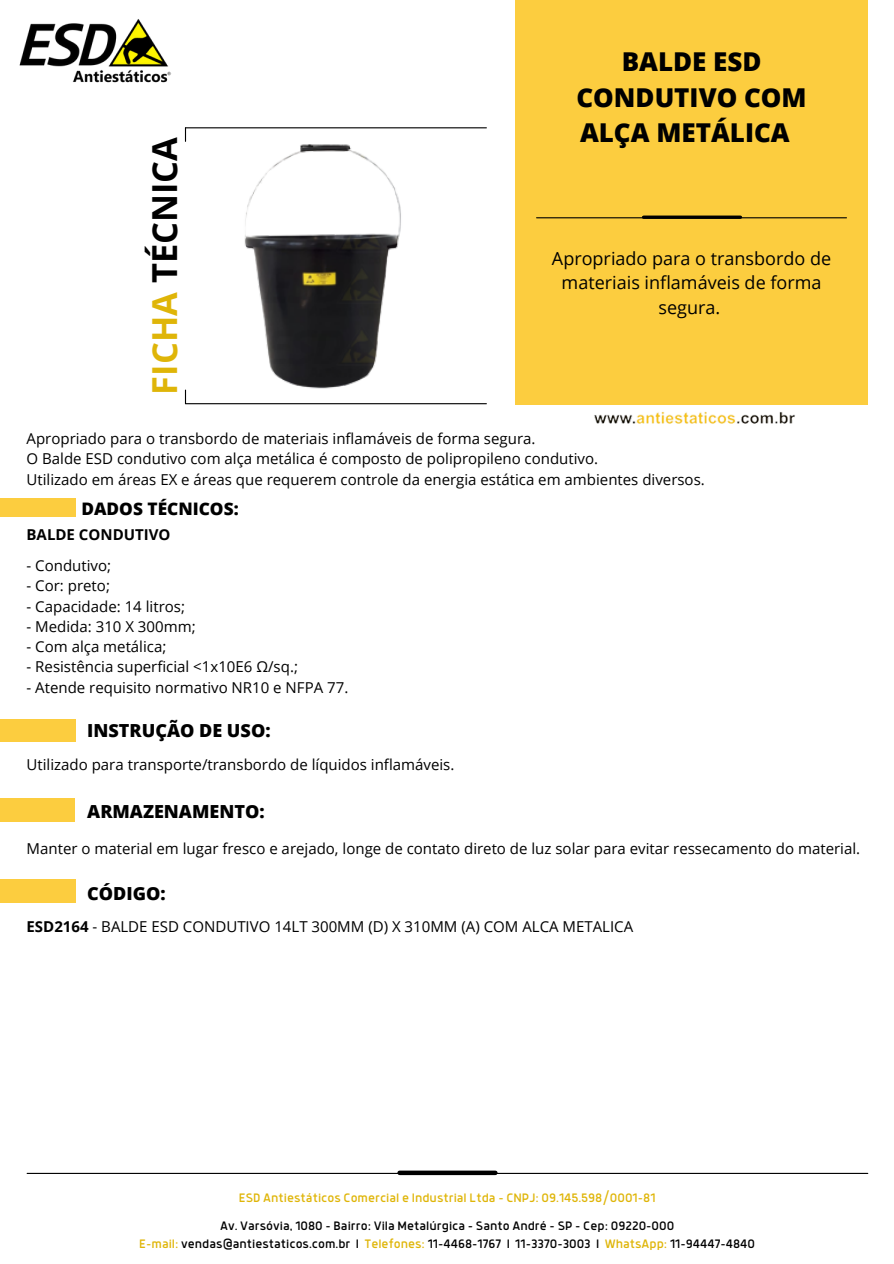
<style>
.page{position:relative;width:894px;height:1264px;background:#fff}
.page>*{position:absolute;margin:0;border:0;box-sizing:border-box;transform-origin:0 0}
.t1{font:700 34.5px "Open Sans";color:#000}
.t2{font:800 25.95px/35.7px "Open Sans";color:#000;text-align:center}
.t3{font:18px/24.8px "Open Sans";color:#000;text-align:center}
.t4{font:800 18px "Open Sans";color:#000}
.t5{font:800 17.25px "Open Sans";color:#000}
.t6{font:15px/20.2px "Open Sans";color:#000}
.t7{font:700 15px "Open Sans";color:#000}
.t8{font:13.5px/18px "Anteb";color:#000;text-align:center}
.t9{font:13.5px "Anteb";color:#dfb508}
.s1{color:#dfb508}
.s2{font-weight:700}
</style>
<div class="page">
<div style="left:515px;top:0;width:352px;height:404px;background:#fccd3f"></div>
<hr style="left:536px;top:217px;width:310px;height:1px;background:#000">
<svg style="left:643px;top:215px;width:97px;height:4px"></svg>
<img style="left:19px;top:19px;width:152px;height:64px">
<hr style="left:185px;top:127px;width:301px;height:1px;background:#000">
<svg style="left:185px;top:128px;width:1px;height:13px"></svg>
<hr style="left:185px;top:403px;width:301px;height:1px;background:#000">
<svg style="left:185px;top:390px;width:1px;height:13px"></svg>
<div style="left:0;top:498px;width:76px;height:19px;background:#fccd3f"></div>
<hr style="left:27px;top:1172px;width:840px;height:1px;background:#000">
<div style="left:399px;top:1170px;width:96px;height:5px;background:#000"></div>
<div style="left:0;top:719px;width:76px;height:22px;background:#fccd3f"></div>
<div style="left:0;top:798px;width:75px;height:23px;background:#fccd3f"></div>
<img style="left:583px;top:404px;width:224px;height:20px">
<div style="left:0;top:879px;width:76px;height:24px;background:#fccd3f"></div>
<img style="left:187px;top:127px;width:266px;height:262px">
<h1 class="t1" style="left:140px;top:394px;width:259px;rotate:-90deg"><span class="s1">FICHA</span> TÉCNICA</h1>
<h2 class="t2" style="left:576px;top:43px;width:232px">BALDE ESD<br>CONDUTIVO COM<br>ALÇA METÁLICA</h2>
<p class="t3" style="left:551px;top:245px;width:281px">Apropriado para o transbordo de materiais inflamáveis de forma segura.</p>
<p class="t6" style="left:27px;top:428px;width:679px">Apropriado para o transbordo de materiais inflamáveis de forma segura.<br>O Balde ESD condutivo com alça metálica é composto de polipropileno condutivo.<br>Utilizado em áreas EX e áreas que requerem controle da energia estática em ambientes diversos.</p>
<p class="t5" style="left:81px;top:496px;width:159px">DADOS TÉCNICOS:</p>
<p class="t7" style="left:27px;top:524px;width:145px">BALDE CONDUTIVO</p>
<p class="t6" style="left:27px;top:555px;width:86px">- Condutivo;</p>
<p class="t6" style="left:27px;top:575px;width:85px">- Cor: preto;</p>
<p class="t6" style="left:27px;top:595px;width:160px">- Capacidade: 14 litros;</p>
<p class="t6" style="left:27px;top:616px;width:170px">- Medida: 310 X 300mm;</p>
<p class="t6" style="left:27px;top:636px;width:141px">- Com alça metálica;</p>
<p class="t6" style="left:27px;top:656px;width:273px">- Resistência superficial &lt;1x10E6 Ω/sq.;</p>
<p class="t6" style="left:27px;top:676px;width:323px">- Atende requisito normativo NR10 e NFPA 77.</p>
<p class="t4" style="left:87px;top:717px;width:185px">INSTRUÇÃO DE USO:</p>
<p class="t6" style="left:27px;top:754px;width:429px">Utilizado para transporte/transbordo de líquidos inflamáveis.</p>
<p class="t4" style="left:87px;top:799px;width:179px">ARMAZENAMENTO:</p>
<p class="t6" style="left:27px;top:838px;width:834px">Manter o material em lugar fresco e arejado, longe de contato direto de luz solar para evitar ressecamento do material.</p>
<p class="t4" style="left:87px;top:880px;width:80px">CÓDIGO:</p>
<p class="t6" style="left:27px;top:916px;width:608px"><span class="s2">ESD2164</span> - BALDE ESD CONDUTIVO 14LT 300MM (D) X 310MM (A) COM ALCA METALICA</p>
<p class="t9" style="left:239px;top:1192px;width:418px">ESD Antiestáticos Comercial e Industrial Ltda - CNPJ: 09.145.598/0001-81</p>
<p class="t8" style="left:139px;top:1217px;width:617px">Av. Varsóvia, 1080 - Bairro: Vila Metalúrgica - Santo André - SP - Cep: 09220-000<br><span class="s1">E-mail:</span> vendas@antiestaticos.com.br I <span class="s1">Telefones:</span> 11-4468-1767 I 11-3370-3003 I <span class="s1">WhatsApp:</span> 11-94447-4840</p>
</div>
